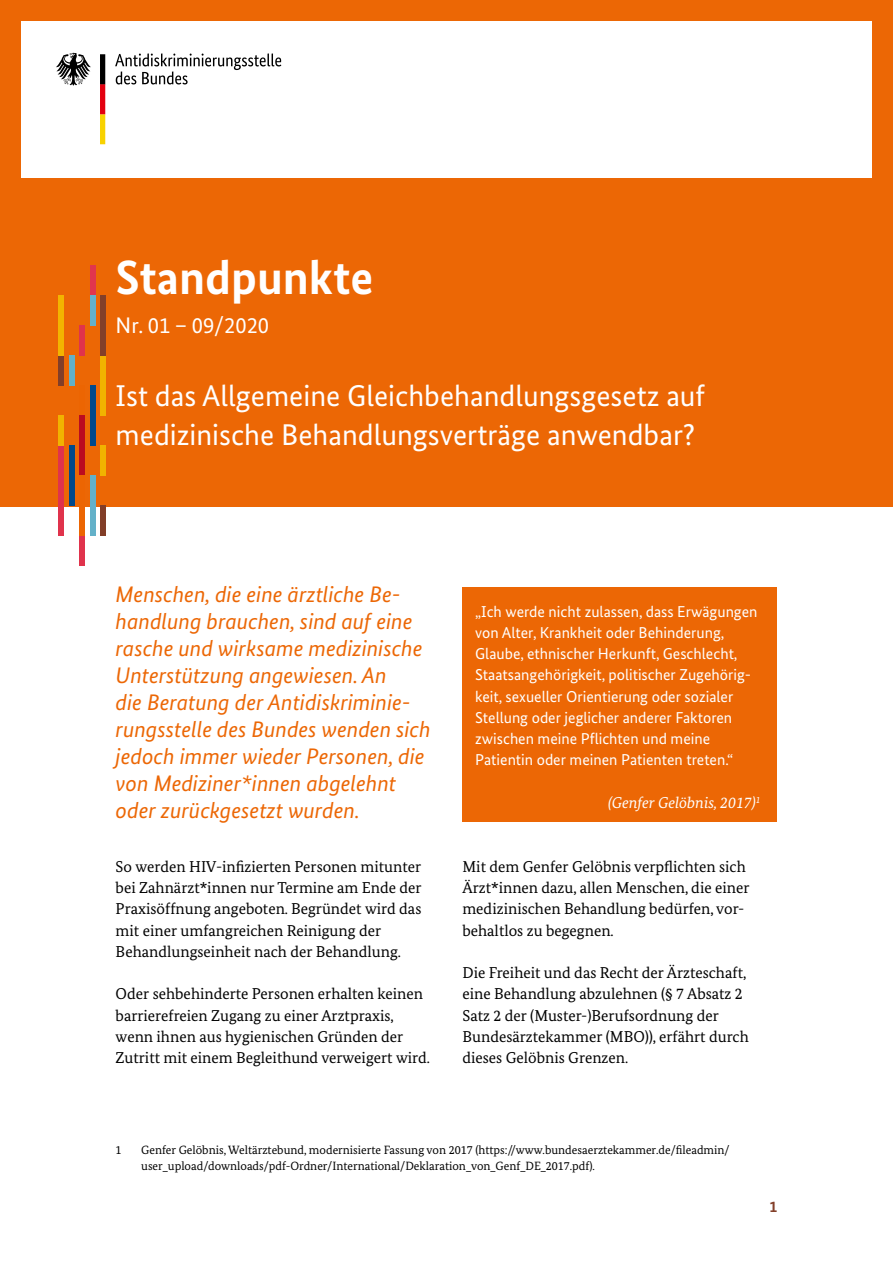
<style>
.page{position:relative;width:893px;height:1263px;background:#fff}
.page>*{position:absolute;margin:0;border:0;box-sizing:border-box;transform-origin:0 0}
.A-UM_A-01-H1_HL{font:700 48px "Bundes Sans";color:#fff}
.A-UM_A-03-H2_HL{font:30px/39px "Bundes Sans";color:#fff}
.D-Inhalt_D-01-P_Teaser{font:italic 22.5px/27px "Bundes Sans";color:#ec6705}
.A-UM_A-02-H1_HL_Datum{font:22.5px "Bundes Sans";color:#fff}
.D-Inhalt_D-01b-P_Body_1Sp{font:15.75px/21.3px "Bundes Serif";color:#000}
.E-Box_E-02a-P_Box_Body{font:15.75px/21.3px "Bundes Sans";color:#fff}
.E-Box_E-02a-P_Box_Body-2{font:italic 15.75px "Bundes Serif";color:#fff}
.t1{font:700 15.75px "Bundes Sans";color:#833f29}
.D-Inhalt_D-03-P_Fussnote{font:12px/15.8px "Bundes Serif";color:#000}
</style>
<div class="page">
<div style="left:0;top:0;width:893px;height:506px;background:#ec6705"></div>
<div style="left:90px;top:476px;width:5px;height:30px;background:#63b1c9"></div>
<div style="left:90px;top:506px;width:5px;height:30px;background:#63b1c9"></div>
<div style="left:90px;top:386px;width:5px;height:30px;background:#00498b"></div>
<div style="left:90px;top:416px;width:5px;height:30px;background:#00498b"></div>
<div style="left:58px;top:446px;width:6px;height:30px;background:#e0334c"></div>
<div style="left:58px;top:476px;width:6px;height:30px;background:#e0334c"></div>
<div style="left:58px;top:506px;width:6px;height:30px;background:#e0334c"></div>
<div style="left:58px;top:416px;width:6px;height:30px;background:#f1b300"></div>
<div style="left:58px;top:356px;width:6px;height:30px;background:#823e28"></div>
<div style="left:100px;top:446px;width:6px;height:30px;background:#f1b300"></div>
<div style="left:100px;top:506px;width:6px;height:30px;background:#823e28"></div>
<div style="left:100px;top:356px;width:6px;height:30px;background:#f1b300"></div>
<div style="left:100px;top:386px;width:6px;height:30px;background:#f1b300"></div>
<div style="left:69px;top:356px;width:5px;height:30px;background:#63b1c9"></div>
<div style="left:69px;top:446px;width:5px;height:30px;background:#00498b"></div>
<div style="left:69px;top:476px;width:5px;height:30px;background:#00498b"></div>
<div style="left:79px;top:326px;width:6px;height:30px;background:#e0334c"></div>
<div style="left:79px;top:416px;width:6px;height:30px;background:#bb0b20"></div>
<div style="left:79px;top:536px;width:6px;height:30px;background:#e0334c"></div>
<div style="left:79px;top:446px;width:6px;height:30px;background:#bb0b20"></div>
<div style="left:79px;top:506px;width:6px;height:30px;background:#ec6502"></div>
<div style="left:58px;top:296px;width:6px;height:30px;background:#f3b400"></div>
<div style="left:58px;top:326px;width:6px;height:30px;background:#f3b400"></div>
<div style="left:90px;top:266px;width:6px;height:30px;background:#e1354d"></div>
<div style="left:100px;top:296px;width:6px;height:30px;background:#833f29"></div>
<div style="left:100px;top:326px;width:6px;height:30px;background:#833f29"></div>
<div style="left:90px;top:296px;width:6px;height:30px;background:#64b1ca"></div>
<div style="left:462px;top:587px;width:315px;height:235px;background:#ec6705"></div>
<div style="left:21px;top:21px;width:851px;height:156px;background:#fff"></div>
<svg style="left:115px;top:53px;width:166px;height:31px"></svg>
<svg style="left:56px;top:53px;width:35px;height:33px"></svg>
<svg style="left:100px;top:54px;width:5px;height:90px"></svg>
<h1 class="A-UM_A-01-H1_HL" style="left:116px;top:248px;width:259px">Standpunkte</h1>
<h1 class="A-UM_A-02-H1_HL_Datum" style="left:116px;top:312px;width:155px">Nr. 01 – 09/2020</h1>
<h2 class="A-UM_A-03-H2_HL" style="left:116px;top:376px;width:591px">Ist das Allgemeine Gleichbehandlungsgesetz auf medizinische Behandlungsverträge anwendbar?</h2>
<p class="D-Inhalt_D-01-P_Teaser" style="left:116px;top:581px;width:316px">Menschen, die eine ärztliche Be&shy;handlung brauchen, sind auf eine rasche und wirksame medizinische<br>Unterstützung angewiesen. An<br>die Beratung der Antidiskriminie&shy;rungsstelle des Bundes wenden sich jedoch immer wieder Personen, die von Mediziner*innen abgelehnt oder zurückgesetzt wurden.</p>
<p class="D-Inhalt_D-01b-P_Body_1Sp" style="left:116px;top:855px;width:307px">So werden HIV-infizierten Personen mitunter bei Zahnärzt*innen nur Termine am Ende der Praxisöffnung angeboten. Begründet wird das mit einer umfangreichen Reinigung der Behandlungseinheit nach der Behandlung.</p>
<p class="D-Inhalt_D-01b-P_Body_1Sp" style="left:116px;top:983px;width:316px">Oder sehbehinderte Personen erhalten keinen barrierefreien Zugang zu einer Arztpraxis, wenn ihnen aus hygienischen Gründen der Zutritt mit einem Begleithund verweigert wird.</p>
<p class="E-Box_E-02a-P_Box_Body" style="left:475px;top:600px;width:284px">„Ich werde nicht zulassen, dass Erwägungen von Alter, Krankheit oder Behinderung, Glaube, ethnischer Herkunft, Geschlecht, Staatsangehörigkeit, politischer Zugehörig&shy;keit, sexueller Orientierung oder sozialer Stellung oder jeglicher anderer Faktoren zwischen meine Pflichten und meine Patientin oder meinen Patienten treten.“</p>
<p class="E-Box_E-02a-P_Box_Body-2" style="left:608px;top:793px;width:154px">(Genfer Gelöbnis, 2017)<sup>1</sup></p>
<p class="D-Inhalt_D-01b-P_Body_1Sp" style="left:462px;top:855px;width:289px">Mit dem Genfer Gelöbnis verpflichten sich Ärzt*innen dazu, allen Menschen, die einer medizinischen Behandlung bedürfen, vor&shy;behaltlos zu begegnen.</p>
<p class="D-Inhalt_D-01b-P_Body_1Sp" style="left:462px;top:962px;width:288px">Die Freiheit und das Recht der Ärzteschaft, eine Behandlung abzulehnen (§ 7 Absatz 2<br>Satz 2 der (Muster-)Berufsordnung der Bundesärztekammer (MBO)), erfährt durch dieses Gelöbnis Grenzen.</p>
<p class="D-Inhalt_D-03-P_Fussnote" style="left:116px;top:1142px;width:7px">1</p>
<p class="D-Inhalt_D-03-P_Fussnote" style="left:141px;top:1142px;width:590px">Genfer Gelöbnis, Weltärztebund, modernisierte Fassung von 2017 (https://www.bundesaerztekammer.de/fileadmin/ user_upload/downloads/pdf-Ordner/International/Deklaration_von_Genf_DE_2017.pdf).</p>
<p class="t1" style="left:769px;top:1197px;width:9px">1</p>
</div>
